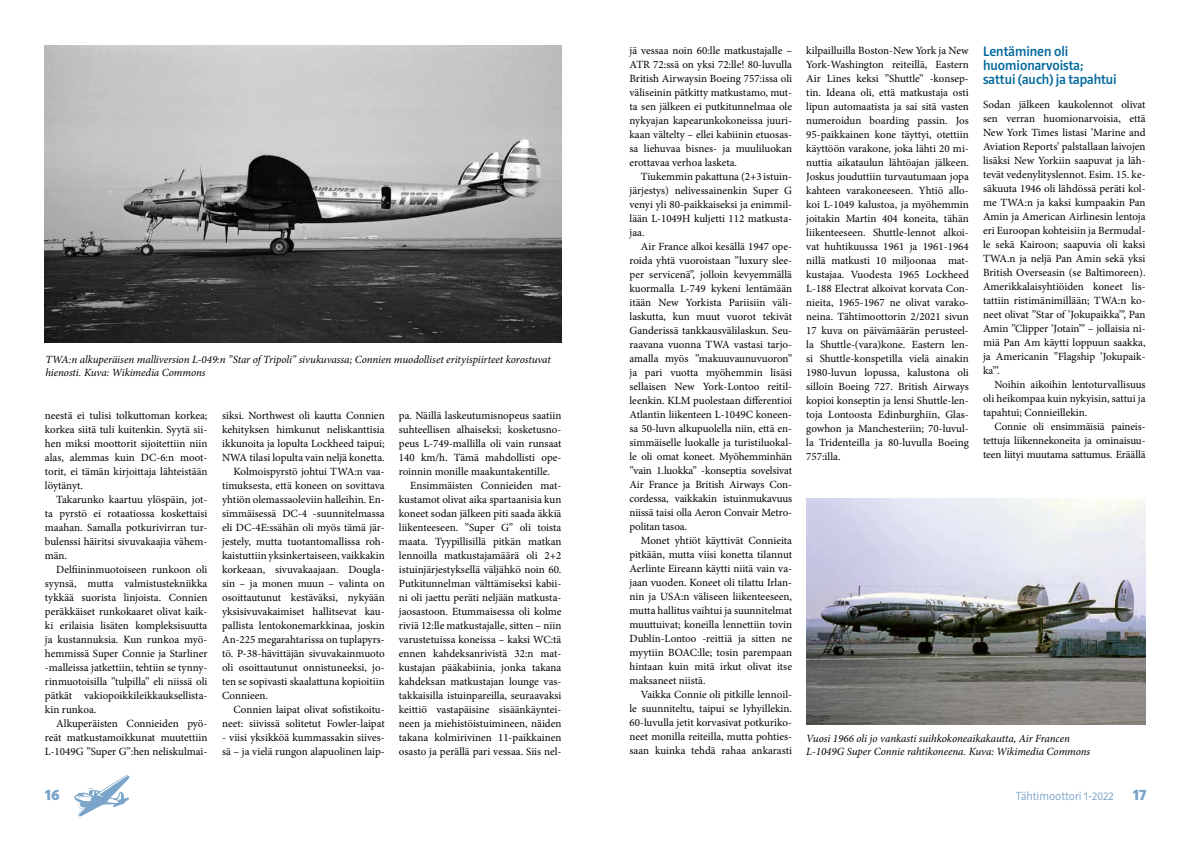
<style>
.page{position:relative;width:1191px;height:842px;background:#fff}
.page>*{position:absolute;margin:0;border:0;box-sizing:border-box;transform-origin:0 0}
.t1{font:900 16px "Riga";color:#7aa4c9}
.t2{font:500 14px/14px "Riga";color:#00689d}
.t3{font:300 12px "Riga";color:#7aa4c9}
.t4{font:11px/14px "Minion Pro";color:#000;text-align:justify}
.t5{font:italic 11px/13.2px "Minion Pro";letter-spacing:-.005em;color:#000}
.s1{font-weight:900;font-size:16px}
</style>
<div class="page">
<svg style="left:74px;top:775px;width:55px;height:41px"></svg>
<img style="left:45px;top:45px;width:516px;height:297px">
<img style="left:806px;top:498px;width:339px;height:226px">
<p class="t5" style="left:45px;top:352px;width:507px">TWA:n alkuperäisen malliversion L-049:n ”Star of Tripoli” sivukuvassa; Connien muodolliset erityispiirteet korostuvat hienosti. Kuva: Wikimedia Commons</p>
<p class="t4" style="left:45px;top:409px;width:164px">neestä ei tulisi tolkuttoman korkea; korkea siitä tuli kuitenkin. Syytä sii&shy;hen miksi moottorit sijoitettiin niin alas, alemmas kuin DC-6:n moot&shy;torit, ei tämän kirjoittaja lähteistään löytänyt.</p>
<p class="t4" style="left:45px;top:493px;width:164px;text-indent:11px">Takarunko kaartuu ylöspäin, jot&shy;ta pyrstö ei rotaatiossa koskettaisi maahan. Samalla potkurivirran tur&shy;bulenssi häiritsi sivuvakaajia vähem&shy;män.</p>
<p class="t4" style="left:45px;top:563px;width:164px;text-indent:11px">Delfiininmuotoiseen runkoon oli syynsä, mutta valmistustekniikka tykkää suorista linjoista. Connien peräkkäiset runkokaaret olivat kaik&shy;ki erilaisia lisäten kompleksisuutta ja kustannuksia. Kun runkoa myö&shy;hemmissä Super Connie ja Starliner -malleissa jatkettiin, tehtiin se tynny&shy;rinmuotoisilla ”tulpilla” eli niissä oli pätkät vakiopoikkileikkauksellista&shy;kin runkoa.</p>
<p class="t4" style="left:45px;top:717px;width:164px;text-indent:11px">Alkuperäisten Connieiden pyö&shy;reät matkustamoikkunat muutettiin L-1049G ”Super G”:hen neliskulmai-</p>
<p class="t4" style="left:222px;top:409px;width:164px">siksi. Northwest oli kautta Connien</p>
<p class="t4" style="left:222px;top:423px;width:164px">kehityksen himkunut neliskanttisia</p>
<p class="t4" style="left:222px;top:437px;width:164px">ikkunoita ja lopulta Lockheed taipui;</p>
<p class="t4" style="left:222px;top:451px;width:164px">NWA tilasi lopulta vain neljä konetta.</p>
<p class="t4" style="left:233px;top:465px;width:153px">Kolmoispyrstö johtui TWA:n vaa-</p>
<p class="t4" style="left:222px;top:479px;width:164px">timuksesta, että koneen on sovittava</p>
<p class="t4" style="left:222px;top:493px;width:164px">yhtiön olemassaoleviin halleihin. En-</p>
<p class="t4" style="left:222px;top:507px;width:164px">simmäisessä DC-4 -suunnitelmassa</p>
<p class="t4" style="left:222px;top:521px;width:164px">eli DC-4E:ssähän oli myös tämä jär-</p>
<p class="t4" style="left:222px;top:535px;width:164px">jestely, mutta tuotantomallissa roh-</p>
<p class="t4" style="left:222px;top:549px;width:164px">kaistuttiin yksinkertaiseen, vaikkakin</p>
<p class="t4" style="left:222px;top:563px;width:164px">korkeaan, sivuvakaajaan. Dougla-</p>
<p class="t4" style="left:222px;top:577px;width:164px">sin – ja monen muun – valinta on</p>
<p class="t4" style="left:222px;top:591px;width:164px">osoittautunut kestäväksi, nykyään</p>
<p class="t4" style="left:222px;top:605px;width:164px">yksisivuvakaimiset hallitsevat kau-</p>
<p class="t4" style="left:222px;top:619px;width:164px">pallista lentokonemarkkinaa, joskin</p>
<p class="t4" style="left:222px;top:633px;width:164px">An-225 megarahtarissa on tuplapyrs-</p>
<p class="t4" style="left:222px;top:647px;width:164px">tö. P-38-hävittäjän sivuvakainmuoto</p>
<p class="t4" style="left:222px;top:661px;width:164px">oli osoittautunut onnistuneeksi, jo-</p>
<p class="t4" style="left:222px;top:675px;width:164px">ten se sopivasti skaalattuna kopioitiin</p>
<p class="t4" style="left:222px;top:689px;width:47px">Connieen.</p>
<p class="t4" style="left:233px;top:703px;width:153px">Connien laipat olivat sofistikoitu-</p>
<p class="t4" style="left:222px;top:717px;width:164px">neet: siivissä solitetut Fowler-laipat</p>
<p class="t4" style="left:222px;top:731px;width:164px">- viisi yksikköä kummassakin siives&shy;sä – ja vielä rungon alapuolinen laip-</p>
<p class="t4" style="left:399px;top:409px;width:164px">pa. Näillä laskeutumisnopeus saatiin suhteellisen alhaiseksi; kosketusno&shy;peus L-749-mallilla oli vain runsaat 140 km/h. Tämä mahdollisti ope&shy;roinnin monille maakuntakentille.</p>
<p class="t4" style="left:399px;top:479px;width:164px;text-indent:11px">Ensimmäisten Connieiden mat&shy;kustamot olivat aika spartaanisia kun koneet sodan jälkeen piti saada äkkiä liikenteeseen. ”Super G” oli toista maata. Tyypillisillä pitkän matkan lennoilla matkustajamäärä oli 2+2 istuinjärjestyksellä väljähkö noin 60.<br>Putkitunnelman välttämiseksi kabii&shy;ni oli jaettu peräti neljään matkusta&shy;jaosastoon. Etummaisessa oli kolme riviä 12:lle matkustajalle, sitten – niin varustetuissa koneissa – kaksi WC:tä ennen kahdeksanrivistä 32:n mat&shy;kustajan pääkabiinia, jonka takana kahdeksan matkustajan lounge vas&shy;takkaisilla istuinpareilla, seuraavaksi keittiö vastapäisine sisäänkäyntei&shy;neen ja miehistöistuimineen, näiden takana kolmirivinen 11-paikkainen osasto ja perällä pari vessaa. Siis nel-</p>
<p class="t4" style="left:629px;top:43px;width:164px">jä vessaa noin 60:lle matkustajalle – ATR 72:ssä on yksi 72:lle! 80-luvulla British Airwaysin Boeing 757:issa oli väliseinin pätkitty matkustamo, mut&shy;ta sen jälkeen ei putkitunnelmaa ole nykyajan kapearunkokoneissa juuri&shy;kaan vältelty – ellei kabiinin etuosas&shy;sa liehuvaa bisnes- ja muuliluokan erottavaa verhoa lasketa.</p>
<p class="t4" style="left:629px;top:169px;width:164px;text-indent:11px">Tiukemmin pakattuna (2+3 istuin&shy;järjestys) nelivessainenkin Super G venyi yli 80-paikkaiseksi ja enimmil&shy;lään L-1049H kuljetti 112 matkusta&shy;jaa.</p>
<p class="t4" style="left:629px;top:239px;width:164px;text-indent:11px">Air France alkoi kesällä 1947 ope&shy;roida yhtä vuoroistaan ”luxury slee&shy;per servicenä”, jolloin kevyemmällä kuormalla L-749 kykeni lentämään itään New Yorkista Pariisiin väli&shy;laskutta, kun muut vuorot tekivät Ganderissä tankkausvälilaskun. Seu&shy;raavana vuonna TWA vastasi tarjo&shy;amalla myös ”makuuvaunuvuoron” ja pari vuotta myöhemmin lisäsi sellaisen New York-Lontoo reitil&shy;leenkin. KLM puolestaan differentioi Atlantin liikenteen L-1049C koneen&shy;sa 50-luvn alkupuolella niin, että en&shy;simmäiselle luokalle ja turistiluokal&shy;le oli omat koneet. Myöhemminhän ”vain 1.luokka” -konseptia sovelsivat Air France ja British Airways Con&shy;cordessa, vaikkakin istuinmukavuus niissä taisi olla Aeron Convair Metro&shy;politan tasoa.</p>
<p class="t4" style="left:629px;top:533px;width:164px;text-indent:11px">Monet yhtiöt käyttivät Connieita pitkään, mutta viisi konetta tilannut Aerlinte Eireann käytti niitä vain va&shy;jaan vuoden. Koneet oli tilattu Irlan&shy;nin ja USA:n väliseen liikenteeseen, mutta hallitus vaihtui ja suunnitelmat muuttuivat; koneilla lennettiin tovin Dublin-Lontoo -reittiä ja sitten ne myytiin BOAC:lle; tosin parempaan hintaan kuin mitä irkut olivat itse maksaneet niistä.</p>
<p class="t4" style="left:629px;top:687px;width:164px;text-indent:11px">Vaikka Connie oli pitkille lennoil&shy;le suunniteltu, taipui se lyhyillekin.<br>60-luvulla jetit korvasivat potkuriko&shy;neet monilla reiteilla, mutta pohties&shy;saan kuinka tehdä rahaa ankarasti</p>
<p class="t4" style="left:806px;top:43px;width:164px">kilpailluilla Boston-New York ja New York-Washington reiteillä, Eastern Air Lines keksi ”Shuttle” -konsep&shy;tin. Ideana oli, että matkustaja osti lipun automaatista ja sai sitä vasten numeroidun boarding passin. Jos 95-paikkainen kone täyttyi, otettiin käyttöön varakone, joka lähti 20 mi&shy;nuttia aikataulun lähtöajan jälkeen.<br>Joskus jouduttiin turvautumaan jopa kahteen varakoneeseen. Yhtiö allo&shy;koi L-1049 kalustoa, ja myöhemmin joitakin Martin 404 koneita, tähän liikenteeseen. Shuttle-lennot alkoi&shy;vat huhtikuussa 1961 ja 1961-1964 nillä matkusti 10 miljoonaa mat&shy;kustajaa. Vuodesta 1965 Lockheed L-188 Electrat alkoivat korvata Con&shy;nieita, 1965-1967 ne olivat varako&shy;neina. Tähtimoottorin 2/2021 sivun 17 kuva on päivämäärän perusteel&shy;la Shuttle-(vara)kone. Eastern len&shy;si Shuttle-konspetilla vielä ainakin 1980-luvun lopussa, kalustona oli silloin Boeing 727. British Airways kopioi konseptin ja lensi Shuttle-len&shy;toja Lontoosta Edinburghiin, Glas&shy;gowhon ja Manchesteriin; 70-luvul&shy;la Tridenteilla ja 80-luvulla Boeing 757:illa.</p>
<p class="t2" style="left:983px;top:45px;width:135px">Lentäminen oli huomionarvoista; sattui (auch) ja tapahtui</p>
<p class="t4" style="left:983px;top:97px;width:164px">Sodan jälkeen kaukolennot olivat sen verran huomionarvoisia, että New York Times listasi ’Marine and Aviation Reports’ palstallaan laivojen lisäksi New Yorkiin saapuvat ja läh&shy;tevät vedenylityslennot. Esim. 15. ke&shy;säkuuta 1946 oli lähdössä peräti kol&shy;me TWA:n ja kaksi kumpaakin Pan Amin ja American Airlinesin lentoja eri Euroopan kohteisiin ja Bermudal&shy;le sekä Kairoon; saapuvia oli kaksi TWA.n ja neljä Pan Amin sekä yksi British Overseasin (se Baltimoreen).<br>Amerikkalaisyhtiöiden koneet lis&shy;tattiin ristimänimillään; TWA:n ko&shy;neet olivat ”Star of ’Jokupaikka’”, Pan Amin ”Clipper ’Jotain’” – jollaisia ni&shy;miä Pan Am käytti loppuun saakka, ja Americanin ”Flagship ’Jokupaik&shy;ka’”.</p>
<p class="t4" style="left:983px;top:377px;width:164px;text-indent:11px">Noihin aikoihin lentoturvallisuus oli heikompaa kuin nykyisin, sattui ja tapahtui; Connieillekin.</p>
<p class="t4" style="left:983px;top:419px;width:164px;text-indent:11px">Connie oli ensimmäisiä paineis&shy;tettuja liikennekoneita ja ominaisuu&shy;teen liityi muutama sattumus. Eräällä</p>
<p class="t5" style="left:806px;top:731px;width:285px">Vuosi 1966 oli jo vankasti suihkokoneaikakautta, Air Francen<br>L-1049G Super Connie rahtikoneena. Kuva: Wikimedia Commons</p>
<h1 class="t1" style="left:45px;top:785px;width:16px">16</h1>
<p class="t3" style="left:1016px;top:790px;width:132px">Tähtimoottori 1-2022 <span class="s1">17</span></p>
</div>
